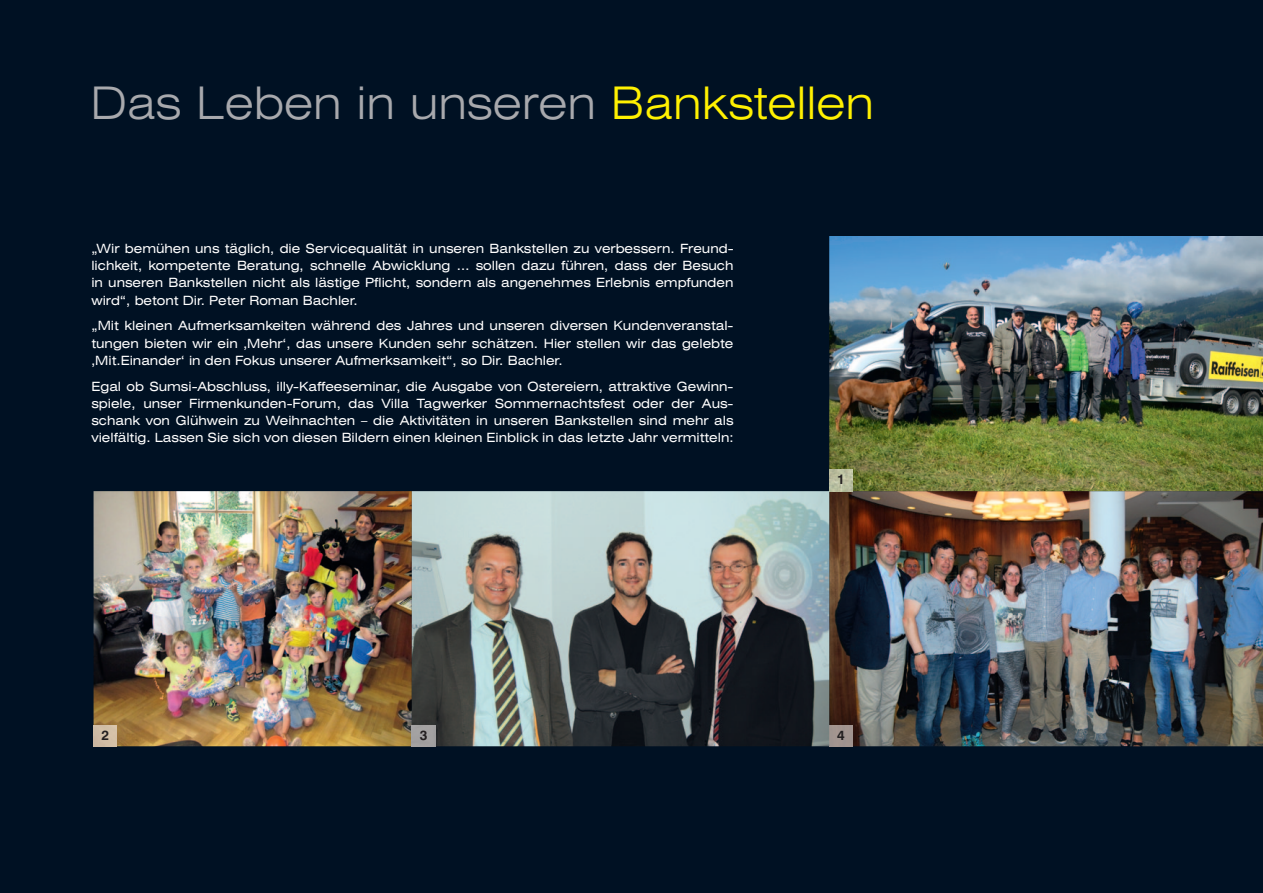
<style>
.page{position:relative;width:1263px;height:893px;background:#001123}
.page>*{position:absolute;margin:0;border:0;box-sizing:border-box;transform-origin:0 0}
.t1{font:300 expanded 45px "Swiss 721 BT";color:#a8a9ad}
.t2{font:700 13.5px "Swiss 721 BT";color:#231f20}
.t3{font:expanded 12.75px/17.2px "Swiss 721 BT";color:#fff;text-align:justify}
.s1{color:#fff101}
</style>
<div class="page">
<img style="left:829px;top:236px;width:434px;height:510px">
<img style="left:94px;top:491px;width:735px;height:255px">
<img style="left:829px;top:725px;width:24px;height:21px">
<img style="left:829px;top:470px;width:24px;height:21px">
<img style="left:412px;top:725px;width:23px;height:21px">
<img style="left:94px;top:725px;width:23px;height:21px">
<h1 class="t1" style="left:90px;top:77px;width:785px">Das Leben in unseren <span class="s1">Bankstellen</span></h1>
<p class="t3" style="left:91px;top:240px;width:644px">„Wir bemühen uns täglich, die Servicequalität in unseren Bankstellen zu verbessern. Freund&shy;lichkeit, kompetente Beratung, schnelle Abwicklung … sollen dazu führen, dass der Besuch in unseren Bankstellen nicht als lästige Pflicht, sondern als angenehmes Erlebnis empfunden wird“, betont Dir. Peter Roman Bachler.</p>
<p class="t3" style="left:91px;top:317px;width:644px">„Mit kleinen Aufmerksamkeiten während des Jahres und unseren diversen Kundenveranstal&shy;tungen bieten wir ein ‚Mehr‘, das unsere Kunden sehr schätzen. Hier stellen wir das gelebte ‚Mit.Einander‘ in den Fokus unserer Aufmerksamkeit“, so Dir. Bachler.</p>
<p class="t3" style="left:91px;top:377px;width:644px">Egal ob Sumsi-Abschluss, illy-Kaffeeseminar, die Ausgabe von Ostereiern, attraktive Gewinn&shy;spiele, unser Firmenkunden-Forum, das Villa Tagwerker Sommernachtsfest oder der Aus&shy;schank von Glühwein zu Weihnachten – die Aktivitäten in unseren Bankstellen sind mehr als vielfältig. Lassen Sie sich von diesen Bildern einen kleinen Einblick in das letzte Jahr vermitteln:</p>
<p class="t2" style="left:101px;top:726px;width:9px">2</p>
<p class="t2" style="left:420px;top:726px;width:9px">3</p>
<p class="t2" style="left:837px;top:471px;width:9px">1</p>
<p class="t2" style="left:837px;top:726px;width:9px">4</p>
</div>
